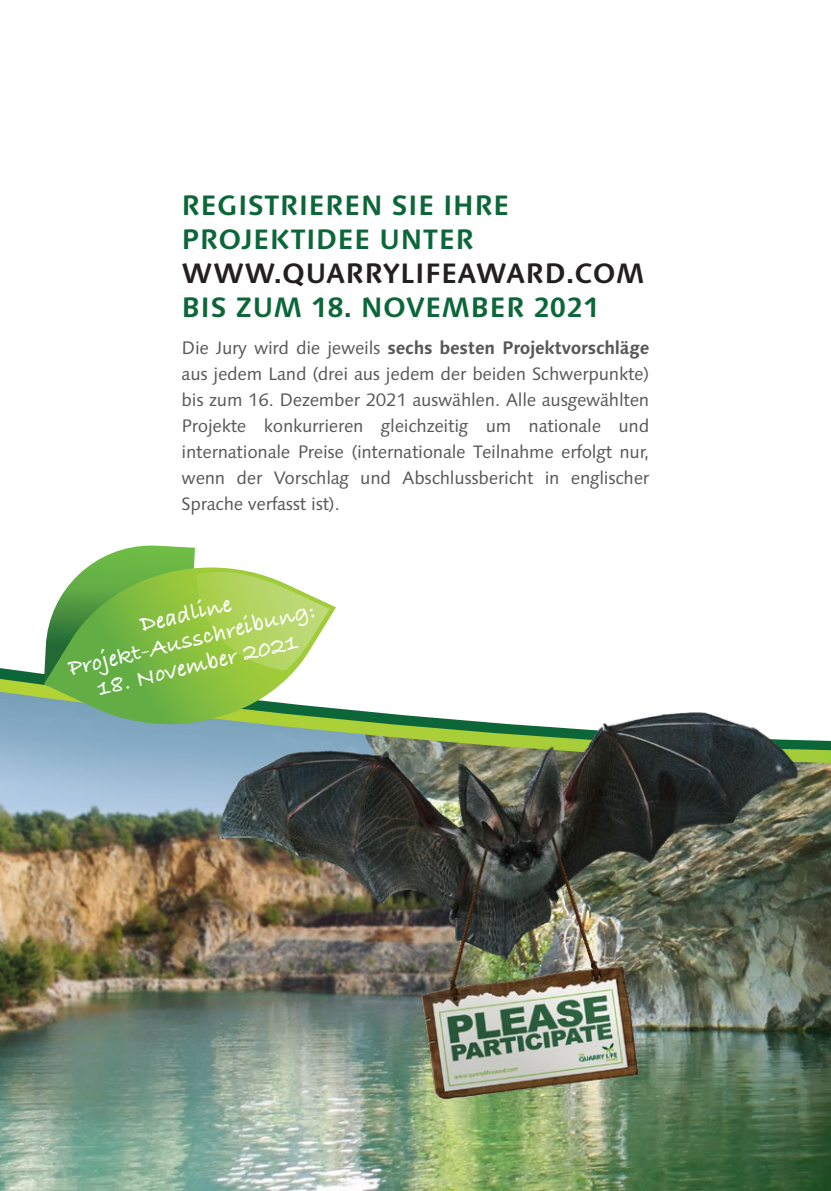
<style>
.page{position:relative;width:831px;height:1191px;background:#fff}
.page>*{position:absolute;margin:0;border:0;box-sizing:border-box;transform-origin:0 0}
.t1{font:700 28px/34px "Linotype Syntax";letter-spacing:.01em;color:#0c6638}
.t2{font:700 28px "Linotype Syntax";letter-spacing:.01em;color:#231f20}
.t3{font:700 24px/26px "Bradley Hand ITCTT";color:#fff;text-align:center}
.t4{font:18px/26px "Linotype Syntax";letter-spacing:-.015em;color:#57585a;text-align:justify}
.s1{font-weight:700}
</style>
<div class="page">
<img style="left:0;top:668px;width:831px;height:523px">
<svg style="left:44px;top:604px;width:292px;height:139px;background:#86b488"></svg>
<svg style="left:44px;top:545px;width:286px;height:143px"></svg>
<h1 class="t1" style="left:182px;top:188px;width:329px">REGISTRIEREN SIE IHRE<br>PROJEKTIDEE UNTER</h1>
<h1 class="t2" style="left:182px;top:256px;width:464px">WWW.QUARRYLIFEAWARD.COM</h1>
<h1 class="t1" style="left:182px;top:290px;width:419px">BIS ZUM 18. NOVEMBER 2021</h1>
<p class="t4" style="left:182px;top:335px;width:469px">Die Jury wird die jeweils <span class="s1">sechs besten Projektvorschläge </span>aus jedem Land (drei aus jedem der beiden Schwerpunkte) bis zum 16. Dezember 2021 auswählen. Alle ausgewählten Projekte konkurrieren gleichzeitig um nationale und internationale Preise (internationale Teilnahme erfolgt nur, wenn der Vorschlag und Abschlussbericht in englischer Sprache verfasst ist).</p>
<h2 class="t3" style="left:60px;top:628px;width:254px;rotate:-13deg">Deadline<br>Projekt-Ausschreibung:</h2>
<h2 class="t3" style="left:94px;top:674px;width:207px;rotate:-13deg">18. November 2021</h2>
</div>
